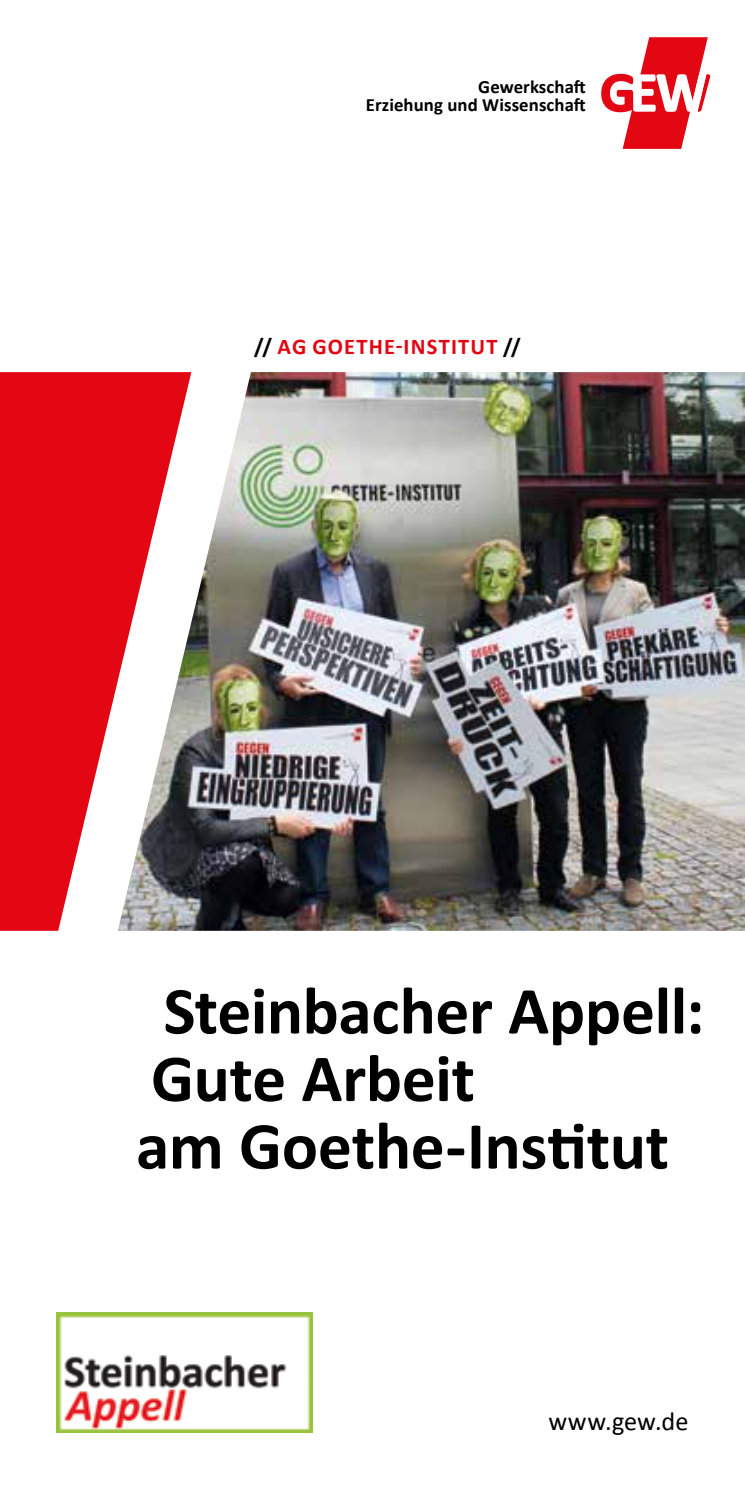
<style>
.page{position:relative;width:745px;height:1489px;background:#fff}
.page>*{position:absolute;margin:0;border:0;box-sizing:border-box;transform-origin:0 0}
.t1{font:700 67.5px/67.5px "Calibri";letter-spacing:-.005em;color:#000}
.t2{font:26.25px "Calibri";letter-spacing:.005em;color:#000}
.t3{font:700 22.5px "Calibri";letter-spacing:.055em;color:#e30613}
.t4{font:700 18.75px/18.8px "Calibri";letter-spacing:.005em;color:#000;text-align:right}
.s1{color:#000}
</style>
<div class="page">
<svg style="left:601px;top:37px;width:108px;height:112px"></svg>
<svg style="left:0;top:372px;width:118px;height:558px;background:#e6212d"></svg>
<img style="left:118px;top:372px;width:626px;height:558px">
<img style="left:57px;top:1312px;width:255px;height:120px">
<p class="t4" style="left:365px;top:77px;width:221px">Gewerkschaft<br>Erziehung und Wissenschaft</p>
<p class="t3" style="left:254px;top:332px;width:268px"><span class="s1">//</span> AG GOETHE-INSTITUT <span class="s1">//</span></p>
<p class="t1" style="left:136px;top:977px;width:569px;text-indent:27px">Steinbacher Appell:<br>Gute Arbeit<br>am Goethe-Institut</p>
<p class="t2" style="left:548px;top:1404px;width:141px">www.gew.de</p>
</div>
